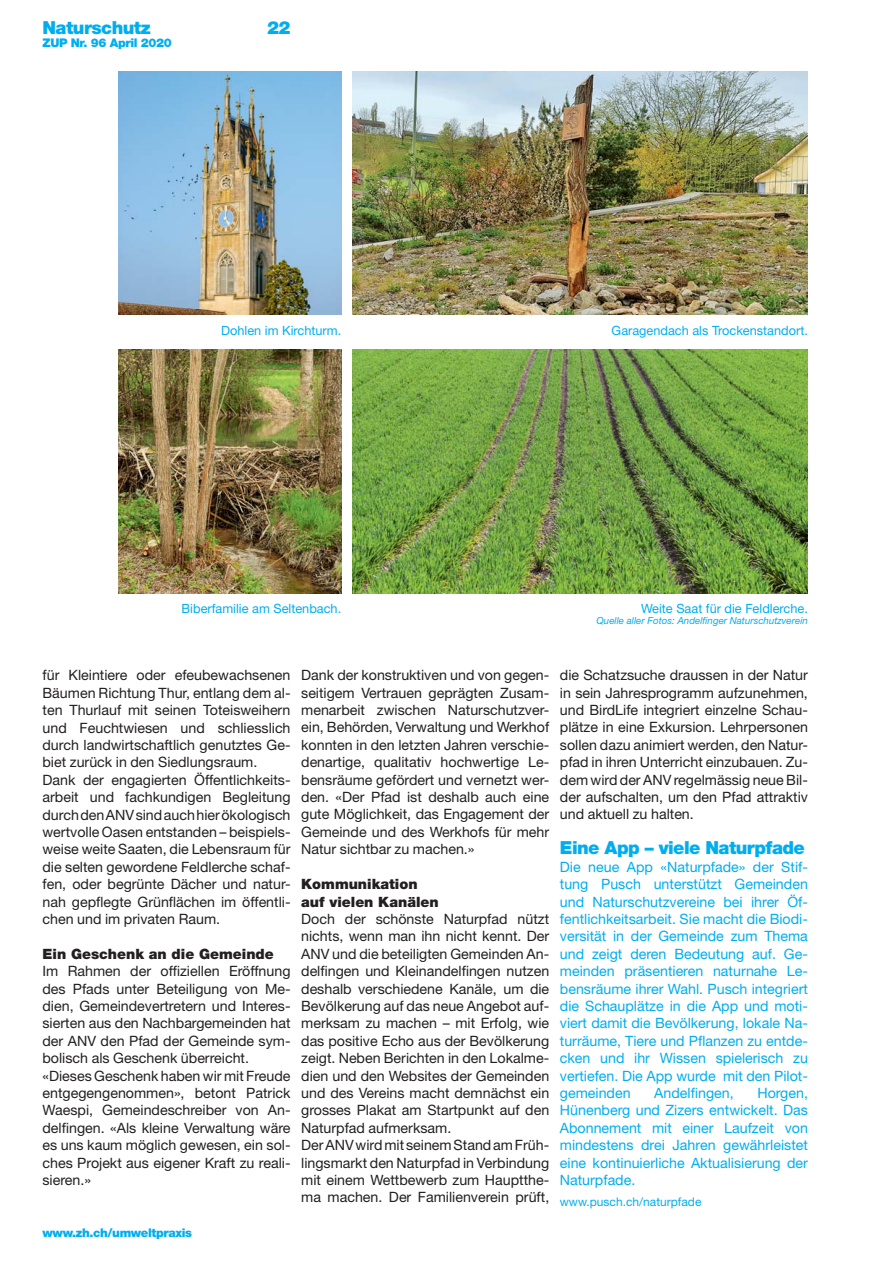
<style>
.page{position:relative;width:893px;height:1263px;background:#fff}
.page>*{position:absolute;margin:0;border:0;box-sizing:border-box;transform-origin:0 0}
.t1{font:900 18px "Helvetica Neue LT Std";letter-spacing:-.03em;color:#00aeef}
.t2{font:14.25px/17.4px "Helvetica Neue LT Std";color:#231f20}
.t3{font:14.25px/17.4px "Helvetica Neue LT Std";color:#00aeef;text-align:justify}
.t4{font:900 14.25px/17.4px "Helvetica Neue LT Std";color:#231f20}
.t5{font:12.75px "Helvetica Neue LT Std";color:#00aeef}
.t6{font:900 12px "Helvetica Neue LT Std";letter-spacing:-.03em;color:#00aeef}
.t7{font:12px "Helvetica Neue LT Std";color:#00aeef}
.t8{font:italic 9.75px "Helvetica Neue LT Std";color:#00aeef}
</style>
<div class="page">
<img style="left:118px;top:71px;width:223px;height:244px">
<img style="left:118px;top:350px;width:223px;height:243px">
<img style="left:352px;top:71px;width:456px;height:244px">
<img style="left:352px;top:350px;width:456px;height:243px">
<p class="t1" style="left:43px;top:21px;width:110px">Naturschutz</p>
<p class="t1" style="left:267px;top:21px;width:25px">22</p>
<p class="t6" style="left:43px;top:38px;width:131px">ZUP Nr. 96 April 2020</p>
<p class="t5" style="left:221px;top:325px;width:122px">Dohlen im Kirchturm.</p>
<p class="t5" style="left:612px;top:325px;width:198px">Garagendach als Trockenstandort.</p>
<p class="t5" style="left:182px;top:604px;width:161px">Biberfamilie am Seltenbach.</p>
<p class="t5" style="left:641px;top:604px;width:168px">Weite Saat für die Feldlerche.</p>
<p class="t8" style="left:597px;top:617px;width:213px">Quelle aller Fotos: Andelfinger Naturschutzverein</p>
<p class="t2" style="left:43px;top:668px;width:250px">für Kleintiere oder efeubewachsenen Bäumen Richtung Thur, entlang dem al&shy;ten Thurlauf mit seinen Toteisweihern und Feuchtwiesen und schliesslich durch landwirtschaftlich genutztes Ge&shy;biet zurück in den Siedlungsraum.<br>Dank der engagierten Öffentlichkeits&shy;arbeit und fachkundigen Begleitung durch den ANV sind auch hier ökologisch wertvolle Oasen entstanden – beispiels&shy;weise weite Saaten, die Lebensraum für die selten gewordene Feldlerche schaf&shy;fen, oder begrünte Dächer und natur&shy;nah gepflegte Grünflächen im öffentli&shy;chen und im privaten Raum.</p>
<p class="t4" style="left:43px;top:946px;width:233px">Ein Geschenk an die Gemeinde</p>
<p class="t2" style="left:43px;top:964px;width:250px">Im Rahmen der offiziellen Eröffnung des Pfads unter Beteiligung von Me&shy;dien, Gemeindevertretern und Interes&shy;sierten aus den Nachbargemeinden hat der ANV den Pfad der Gemeinde sym&shy;bolisch als Geschenk überreicht. «Dieses Geschenk haben wir mit Freude entgegengenommen», betont Patrick Waespi, Gemeindeschreiber von An&shy;delfingen. «Als kleine Verwaltung wäre es uns kaum möglich gewesen, ein sol&shy;ches Projekt aus eigener Kraft zu reali&shy;sieren.»</p>
<p class="t6" style="left:43px;top:1229px;width:151px">www.zh.ch/umweltpraxis</p>
<p class="t2" style="left:301px;top:668px;width:250px;text-align:justify">Dank der konstruktiven und von gegen&shy;seitigem Vertrauen geprägten Zusam&shy;menarbeit zwischen Naturschutzver&shy;ein, Behörden, Verwaltung und Werkhof konnten in den letzten Jahren verschie&shy;denartige, qualitativ hochwertige Le&shy;bensräume gefördert und vernetzt wer&shy;den. «Der Pfad ist deshalb auch eine gute Möglichkeit, das Engagement der Gemeinde und des Werkhofs für mehr Natur sichtbar zu machen.»</p>
<p class="t4" style="left:301px;top:877px;width:139px">Kommunikation auf vielen Kanälen</p>
<p class="t2" style="left:301px;top:912px;width:250px">Doch der schönste Naturpfad nützt nichts, wenn man ihn nicht kennt. Der ANV und die beteiligten Gemeinden An&shy;delfingen und Kleinandelfingen nutzen deshalb verschiedene Kanäle, um die Bevölkerung auf das neue Angebot auf&shy;merksam zu machen – mit Erfolg, wie das positive Echo aus der Bevölkerung zeigt. Neben Berichten in den Lokalme&shy;dien und den Websites der Gemeinden und des Vereins macht demnächst ein grosses Plakat am Startpunkt auf den Naturpfad aufmerksam.<br>Der ANV wird mit seinem Stand am Früh&shy;lingsmarkt den Naturpfad in Verbindung mit einem Wettbewerb zum Hauptthe&shy;ma machen. Der Familienverein prüft,</p>
<p class="t2" style="left:560px;top:668px;width:250px;text-align:justify">die Schatzsuche draussen in der Natur in sein Jahresprogramm aufzunehmen, und BirdLife integriert einzelne Schau&shy;plätze in eine Exkursion. Lehrpersonen sollen dazu animiert werden, den Natur&shy;pfad in ihren Unterricht einzubauen. Zu&shy;dem wird der ANV regelmässig neue Bil&shy;der aufschalten, um den Pfad attraktiv und aktuell zu halten.</p>
<p class="t1" style="left:560px;top:841px;width:247px">Eine App – viele Naturpfade</p>
<p class="t3" style="left:560px;top:860px;width:250px">Die neue App «Naturpfade» der Stif&shy;tung Pusch unterstützt Gemeinden und Naturschutzvereine bei ihrer Öf&shy;fentlichkeitsarbeit. Sie macht die Biodi&shy;versität in der Gemeinde zum Thema und zeigt deren Bedeutung auf. Ge&shy;meinden präsentieren naturnahe Le&shy;bensräume ihrer Wahl. Pusch integriert die Schauplätze in die App und moti&shy;viert damit die Bevölkerung, lokale Na&shy;turräume, Tiere und Pflanzen zu entde&shy;cken und ihr Wissen spielerisch zu vertiefen. Die App wurde mit den Pilot&shy;gemeinden</p>
<p class="t3" style="left:654px;top:1086px;width:81px">Andelfingen,</p>
<p class="t3" style="left:560px;top:1086px;width:250px;text-indent:198px">Horgen, Hünen berg und Zizers entwickelt. Das Abonnement mit einer Laufzeit von mindestens drei Jahren gewährleistet eine kontinuierliche Aktualisierung der Naturpfade.</p>
<p class="t7" style="left:560px;top:1198px;width:143px">www.pusch.ch/naturpfade</p>
</div>
